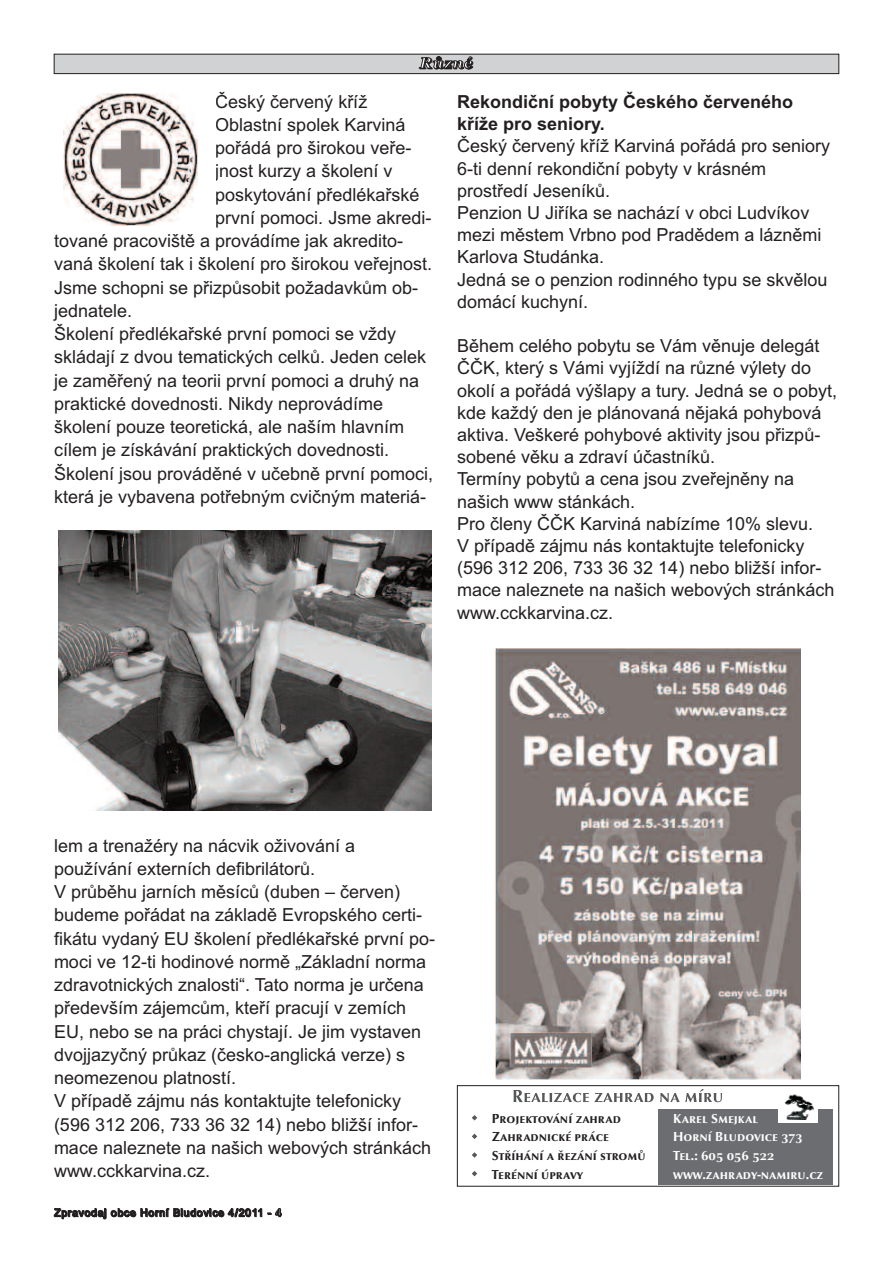
<style>
.page{position:relative;width:893px;height:1263px;background:#fff}
.page>*{position:absolute;margin:0;border:0;box-sizing:border-box;transform-origin:0 0}
.t1{font:18px/22.2px "Arial";color:#231f20}
.t2{font:700 18px/22.2px "Arial";color:#231f20}
.t3{font:italic 700 15px "Georgia";letter-spacing:.04em;color:#231f20}
.t4{font:500 13.5px "Optus SCTEE";color:#231f20}
.t5{font:500 13.5px "Optus SCTEE";color:#fff}
.t6{font:10.5px "Arial";letter-spacing:.055em;color:#231f20}
.s1{color:#fff}
.s2{font-weight:700}
</style>
<div class="page">
<div style="left:457px;top:1085px;width:382px;height:101px;border:1px solid #231f20"></div>
<div style="left:659px;top:1109px;width:174px;height:75px;background:#6c6d70"></div>
<img style="left:63px;top:94px;width:135px;height:131px">
<img style="left:59px;top:531px;width:372px;height:279px">
<img style="left:495px;top:648px;width:306px;height:431px">
<svg style="left:513px;top:1090px;width:68px;height:12px"></svg>
<svg style="left:472px;top:1115px;width:5px;height:5px"></svg>
<svg style="left:472px;top:1133px;width:5px;height:6px"></svg>
<svg style="left:472px;top:1152px;width:5px;height:6px"></svg>
<svg style="left:472px;top:1171px;width:5px;height:5px"></svg>
<div style="left:778px;top:1089px;width:40px;height:34px;background:#fff"></div>
<img style="left:784px;top:1094px;width:29px;height:25px">
<div style="left:54px;top:54px;width:785px;height:20px;background:#d1d2d4"></div>
<div style="left:54px;top:54px;width:785px;height:20px;border:1px solid #231f20"></div>
<p class="t3" style="left:421px;top:55px;width:53px">Rů<span class="s1">z</span>n<span class="s1">é</span></p>
<p class="t1" style="left:215px;top:90px;width:154px">Český červený kříž</p>
<p class="t1" style="left:215px;top:113px;width:192px">Oblastní spolek Karviná</p>
<p class="t1" style="left:215px;top:137px;width:198px">pořádá pro širokou veře-</p>
<p class="t1" style="left:215px;top:160px;width:179px">jnost kurzy a školení v</p>
<p class="t1" style="left:215px;top:183px;width:206px">poskytování předlékařské</p>
<p class="t1" style="left:215px;top:206px;width:218px">první pomoci. Jsme akredi-</p>
<p class="t1" style="left:54px;top:230px;width:351px">tované pracoviště a provádíme jak akredito-</p>
<p class="t1" style="left:54px;top:253px;width:380px">vaná školení tak i školení pro širokou veřejnost.</p>
<p class="t1" style="left:54px;top:276px;width:366px">Jsme schopni se přizpůsobit požadavkům ob-</p>
<p class="t1" style="left:54px;top:299px;width:80px">jednatele.</p>
<p class="t1" style="left:54px;top:323px;width:344px">Školení předlékařské první pomoci se vždy</p>
<p class="t1" style="left:54px;top:346px;width:374px">skládají z dvou tematických celků. Jeden celek</p>
<p class="t1" style="left:54px;top:369px;width:367px">je zaměřený na teorii první pomoci a druhý na</p>
<p class="t1" style="left:54px;top:392px;width:331px">praktické dovednosti. Nikdy neprovádíme</p>
<p class="t1" style="left:54px;top:416px;width:352px">školení pouze teoretická, ale naším hlavním</p>
<p class="t1" style="left:54px;top:439px;width:337px">cílem je získávání praktických dovednosti.</p>
<p class="t1" style="left:54px;top:462px;width:381px">Školení jsou prováděné v učebně první pomoci,</p>
<p class="t1" style="left:54px;top:485px;width:374px">která je vybavena potřebným cvičným materiá-</p>
<p class="t2" style="left:457px;top:91px;width:338px">Rekondiční pobyty Českého červeného kříže pro seniory.</p>
<p class="t1" style="left:457px;top:135px;width:375px">Český červený kříž Karviná pořádá pro seniory 6-ti denní rekondiční pobyty v krásném prostředí Jeseníků.<br>Penzion U Jiříka se nachází v obci Ludvíkov mezi městem Vrbno pod Pradědem a lázněmi Karlova Studánka.<br>Jedná se o penzion rodinného typu se skvělou domácí kuchyní.</p>
<p class="t1" style="left:457px;top:335px;width:381px">Během celého pobytu se Vám věnuje delegát ČČK, který s Vámi vyjíždí na různé výlety do okolí a pořádá výšlapy a tury. Jedná se o pobyt, kde každý den je plánovaná nějaká pohybová aktiva. Veškeré pohybové aktivity jsou přizpů&shy;sobené věku a zdraví účastníků.<br>Termíny pobytů a cena jsou zveřejněny na našich www stánkách.<br>Pro členy ČČK Karviná nabízíme 10% slevu.<br>V případě zájmu nás kontaktujte telefonicky (596 312 206, 733 36 32 14) nebo bližší infor&shy;mace naleznete na našich webových stránkách www.cckkarvina.cz.</p>
<p class="t1" style="left:54px;top:834px;width:383px;line-height:23.2px">lem a trenažéry na nácvik oživování a používání externích defibrilátorů.<br>V průběhu jarních měsíců (duben – červen) budeme pořádat na základě Evropského certi&shy;fikátu vydaný EU školení předlékařské první po&shy;moci ve 12-ti hodinové normě „Základní norma zdravotnických znalosti“. Tato norma je určena především zájemcům, kteří pracují v zemích EU, nebo se na práci chystají. Je jim vystaven dvojjazyčný průkaz (česko-anglická verze) s neomezenou platností.<br>V případě zájmu nás kontaktujte telefonicky (596 312 206, 733 36 32 14) nebo bližší infor&shy;mace naleznete na našich webových stránkách www.cckkarvina.cz.</p>
<p class="t6" style="left:55px;top:1207px;width:229px">Zp<span class="s1">r</span>avoda<span class="s1">j</span> obce Ho<span class="s1">r</span>n<span class="s1">í</span> B<span class="s1">l</span>udov<span class="s1">i</span>ce 4<span class="s1">/</span>2011 <span class="s1">-</span> <span class="s2">4</span></p>
<p class="t4" style="left:492px;top:1110px;width:130px">Projektování zahrad</p>
<p class="t5" style="left:673px;top:1110px;width:87px">Karel Smejkal</p>
<p class="t4" style="left:492px;top:1129px;width:119px">Zahradnické práce</p>
<p class="t5" style="left:673px;top:1129px;width:131px">Horní Bludovice 373</p>
<p class="t4" style="left:492px;top:1147px;width:155px">Støíhání a øezání stromù</p>
<p class="t5" style="left:673px;top:1147px;width:103px">Tel.: 605 056 522</p>
<p class="t4" style="left:492px;top:1166px;width:93px">Terénní úpravy</p>
<p class="t5" style="left:673px;top:1166px;width:152px">www.zahrady-namiru.cz</p>
</div>
